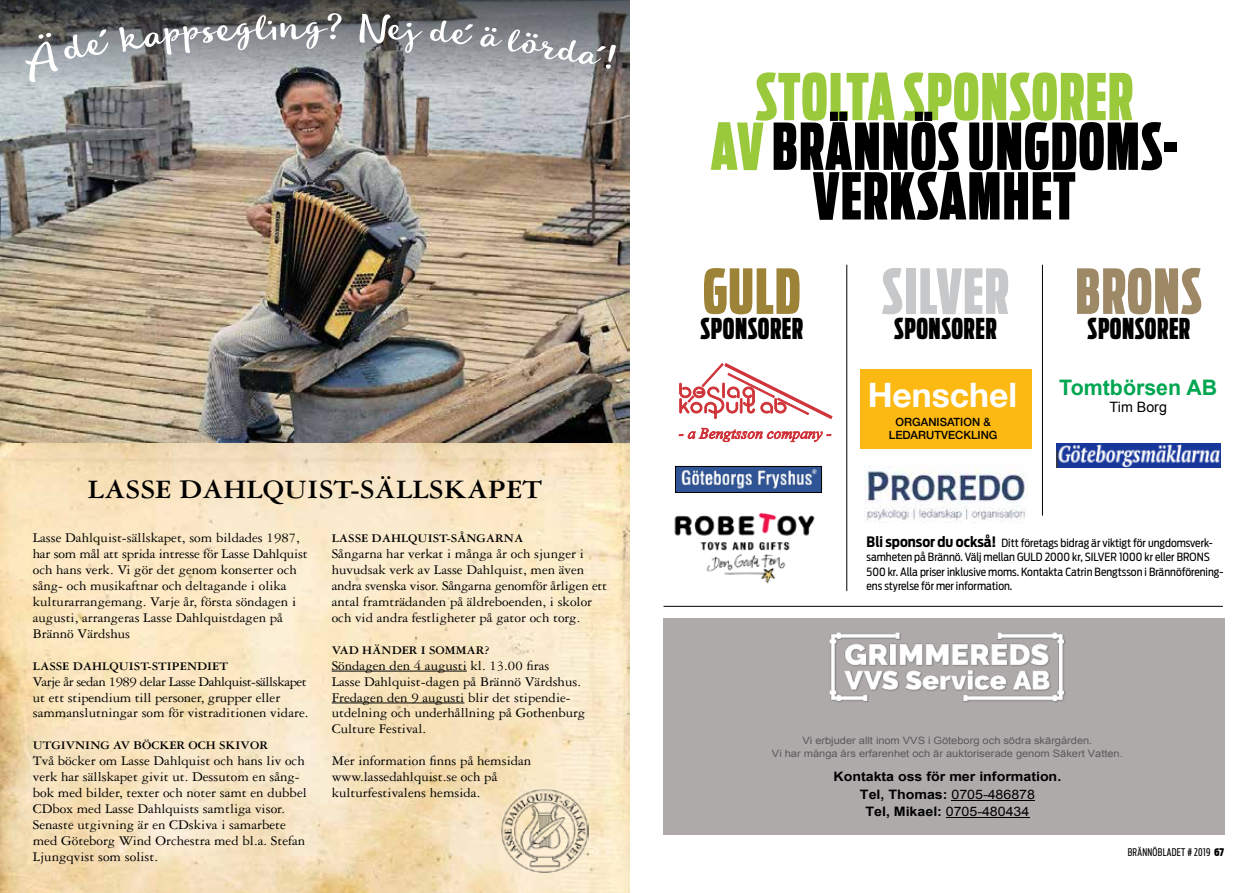
<style>
.page{position:relative;width:1259px;height:893px;background:#fff}
.page>*{position:absolute;margin:0;border:0;box-sizing:border-box;transform-origin:0 0}
.t1{font:900 63.9px/49.7px "Antenna Comp";letter-spacing:.02em;color:#000;text-align:center}
.t2{font:900 61.5px "Antenna Comp";letter-spacing:.02em;color:#c7c8ca}
.t3{font:900 61.5px "Antenna Comp";letter-spacing:.02em;color:#9e8966}
.t4{font:900 61.5px "Antenna Comp";color:#9d8338}
.t5{font:700 33.6px "Helvetica Neue";color:#fff}
.t6{font:900 28.5px "Antenna Comp";letter-spacing:.02em;color:#000}
.t7{font:700 28.35px "Garamond Three";color:#000;scale:1.04 1}
.t8{font:700 21.3px "Arial";color:#00a651}
.t9{font:14.25px "Arial";color:#000}
.t10{font:14.1px/15.9px "Garamond Three";color:#000;scale:1.04 1}
.t11{font:700 13.05px/17.2px "Arial";color:#000;text-align:center;scale:1.09 1}
.t12{font:700 12.45px "Garamond Three";color:#000;scale:1.04 1}
.t13{font:500 11.4px/12.9px "Helvetica Neue";color:#000;text-align:center}
.t14{font:11.25px/14.2px "Antenna Cond";color:#000}
.t15{font:10.5px "Antenna Extra Cond";letter-spacing:.03em;color:#000}
.t16{font:10.2px/12.9px "Arial";color:#58595b;text-align:center;scale:1.09 1}
.s1{color:#9aca3c}
.s2{font-weight:700;font-size:14.25px}
.s3{font-weight:400}
.s4{font-weight:900}
</style>
<div class="page">
<img style="left:1px;top:97px;width:628px;height:796px">
<hr style="left:332px;top:671px;width:135px;height:1px;background:#000">
<hr style="left:332px;top:703px;width:132px;height:1px;background:#000">
<img style="left:500px;top:788px;width:88px;height:85px">
<svg style="left:1px;top:0;width:628px;height:97px"></svg>
<svg style="left:64px;top:29px;width:44px;height:31px"></svg>
<svg style="left:25px;top:33px;width:33px;height:49px"></svg>
<svg style="left:119px;top:13px;width:223px;height:42px"></svg>
<svg style="left:429px;top:20px;width:44px;height:26px"></svg>
<svg style="left:508px;top:29px;width:108px;height:40px"></svg>
<svg style="left:480px;top:27px;width:22px;height:20px"></svg>
<svg style="left:359px;top:14px;width:63px;height:39px"></svg>
<hr style="left:846px;top:265px;width:1px;height:326px;background:#000">
<hr style="left:1042px;top:265px;width:1px;height:251px;background:#000">
<svg style="left:679px;top:427px;width:152px;height:15px"></svg>
<svg style="left:679px;top:363px;width:153px;height:56px"></svg>
<img style="left:706px;top:554px;width:80px;height:30px">
<img style="left:674px;top:513px;width:141px;height:38px">
<div style="left:675px;top:466px;width:146px;height:26px;background:#2f5597"></div>
<div style="left:675px;top:466px;width:147px;height:27px;border:1px solid #000"></div>
<img style="left:681px;top:469px;width:136px;height:20px">
<img style="left:1056px;top:443px;width:164px;height:25px">
<div style="left:860px;top:369px;width:171px;height:80px;background:#fdb913"></div>
<img style="left:864px;top:466px;width:163px;height:55px">
<div style="left:663px;top:618px;width:562px;height:216px;background:#aeaaaa"></div>
<hr style="left:951px;top:800px;width:84px;height:1px;background:#000">
<hr style="left:946px;top:817px;width:83px;height:1px;background:#000">
<img style="left:829px;top:632px;width:236px;height:70px">
<hr style="left:663px;top:606px;width:559px;height:1px;background:#000">
<h3 class="t7" style="left:88px;top:474px;width:438px">LASSE DAHLQUIST-SÄLLSKAPET</h3>
<p class="t10" style="left:33px;top:530px;width:266px">Lasse Dahlquist-sällskapet, som bildades 1987, har som mål att sprida intresse för Lasse Dahlquist och hans verk. Vi gör det genom konserter och sång- och musikaftnar och deltagande i olika kulturarrangemang. Varje år, första söndagen i augusti, arrangeras Lasse Dahlquistdagen på Brännö Värdshus</p>
<p class="t12" style="left:33px;top:659px;width:189px">LASSE DAHLQUIST-STIPENDIET</p>
<p class="t10" style="left:33px;top:673px;width:267px">Varje år sedan 1989 delar Lasse Dahlquist-sällskapet ut ett stipendium till personer, grupper eller sammanslutningar som för vistraditionen vidare.</p>
<p class="t12" style="left:33px;top:739px;width:228px">UTGIVNING AV BÖCKER OCH SKIVOR</p>
<p class="t10" style="left:33px;top:753px;width:265px">Två böcker om Lasse Dahlquist och hans liv och verk har sällskapet givit ut. Dessutom en sång&shy;bok med bilder, texter och noter samt en dubbel CDbox med Lasse Dahlquists samtliga visor.<br>Senaste utgivning är en CDskiva i samarbete med Göteborg Wind Orchestra med bl.a. Stefan Ljungqvist som solist.</p>
<p class="t12" style="left:332px;top:532px;width:186px">LASSE DAHLQUIST-SÅNGARNA</p>
<p class="t10" style="left:332px;top:546px;width:266px">Sångarna har verkat i många år och sjunger i huvudsak verk av Lasse Dahlquist, men även andra svenska visor. Sångarna genomför årligen ett antal framträdanden på äldreboenden, i skolor och vid andra festligheter på gator och torg.</p>
<p class="t12" style="left:332px;top:643px;width:153px">VAD HÄNDER I SOMMAR?</p>
<p class="t10" style="left:332px;top:657px;width:245px">Söndagen den 4 augusti kl. 13.00 firas<br>Lasse Dahlquist-dagen på Brännö Värdshus.<br>Fredagen den 9 augusti blir det stipendie&shy;utdelning och underhållning på Gothenburg Culture Festival.</p>
<p class="t10" style="left:332px;top:753px;width:193px">Mer information finns på hemsidan www.lassedahlquist.se och på kulturfestivalens hemsida.</p>
<h1 class="t1" style="left:711px;top:72px;width:468px"><span class="s1">STOLTA SPONSORER<br>AV</span> BRÄNNÖS UNGDOMS-<br>VERKSAMHET</h1>
<h2 class="t4" style="left:703px;top:255px;width:99px">GULD</h2>
<h3 class="t6" style="left:700px;top:311px;width:104px">SPONSORER</h3>
<h2 class="t2" style="left:882px;top:255px;width:128px">SILVER</h2>
<h3 class="t6" style="left:894px;top:311px;width:104px">SPONSORER</h3>
<h3 class="t5" style="left:867px;top:369px;width:151px">Henschel</h3>
<p class="t13" style="left:889px;top:414px;width:110px">ORGANISATION &amp;<br>LEDARUTVECKLING</p>
<h2 class="t3" style="left:1075px;top:255px;width:128px">BRONS</h2>
<h3 class="t6" style="left:1087px;top:311px;width:104px">SPONSORER</h3>
<h3 class="t8" style="left:1059px;top:374px;width:159px">Tomtbörsen AB</h3>
<p class="t9" style="left:1109px;top:398px;width:59px">Tim Borg</p>
<p class="t14" style="left:866px;top:536px;width:358px"><span class="s2">Bli sponsor du också!</span> Ditt företags bidrag är viktigt för ungdomsverk&shy;samheten på Brännö. Välj mellan GULD 2000 kr, SILVER 1000 kr eller BRONS 500 kr. Alla priser inklusive moms. Kontakta Catrin Bengtsson i Brännöförening&shy;ens styrelse för mer information.</p>
<p class="t16" style="left:772px;top:734px;width:323px">Vi erbjuder allt inom VVS i Göteborg och södra skärgården.<br>Vi har många års erfarenhet och är auktoriserade genom Säkert Vatten.</p>
<p class="t11" style="left:833px;top:769px;width:210px">Kontakta oss för mer information.<br>Tel, Thomas: <span class="s3">0705-486878<br></span>Tel, Mikael: <span class="s3">0705-480434</span></p>
<p class="t15" style="left:1127px;top:846px;width:98px">BRÄNNÖBLADET # 2019 <span class="s4">67</span></p>
</div>
